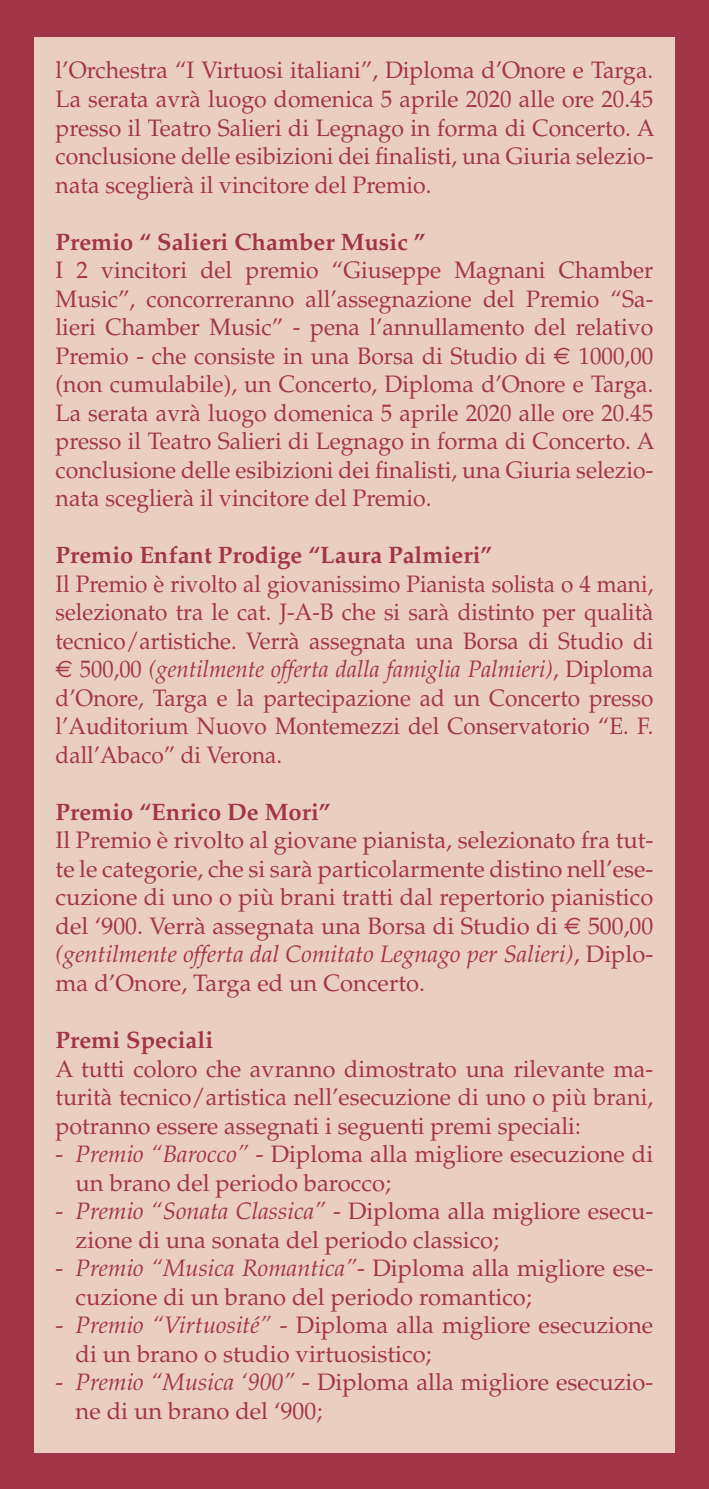
<style>
.page{position:relative;width:709px;height:1489px;background:#fff}
.page>*{position:absolute;margin:0;border:0;box-sizing:border-box;transform-origin:0 0}
.t1{font:23.75px/28.5px "Palatino";color:#a33549}
.t2{font:23.75px/28.5px "Palatino";color:#a33549;text-align:justify;scale:.95 1}
.t3{font:700 23.75px "Palatino";color:#a33549}
.s1{font-family:"Euro Sans"}
.s2{font-style:italic}
</style>
<div class="page">
<div style="left:0;top:0;width:709px;height:1488px;background:#a33549"></div>
<div style="left:34px;top:37px;width:640px;height:1415px;background:#eacfc1"></div>
<p class="t1" style="left:56px;top:57px;width:600px;text-align:justify">l’Orchestra “I Virtuosi italiani”, Diploma d’Onore e Targa.<br>La serata avrà luogo domenica 5 aprile 2020 alle ore 20.45 presso il Teatro Salieri di Legnago in forma di Concerto. A conclusione delle esibizioni dei finalisti, una Giuria selezio&shy;nata sceglierà il vincitore del Premio.</p>
<p class="t3" style="left:56px;top:228px;width:372px">Premio “ Salieri Chamber Music ”</p>
<p class="t1" style="left:56px;top:256px;width:600px;text-align:justify">I 2 vincitori del premio “Giuseppe Magnani Chamber Music”, concorreranno all’assegnazione del Premio “Sa&shy;lieri Chamber Music” - pena l’annullamento del relativo Premio - che consiste in una Borsa di Studio di <span class="s1">€</span> 1000,00 (non cumulabile), un Concerto, Diploma d’Onore e Targa.<br>La serata avrà luogo domenica 5 aprile 2020 alle ore 20.45 presso il Teatro Salieri di Legnago in forma di Concerto. A conclusione delle esibizioni dei finalisti, una Giuria selezio&shy;nata sceglierà il vincitore del Premio.</p>
<p class="t3" style="left:56px;top:541px;width:438px">Premio Enfant Prodige “Laura Palmieri”</p>
<p class="t2" style="left:56px;top:570px;width:631px">Il Premio è rivolto al giovanissimo Pianista solista o 4 mani, selezionato tra le cat. J-A-B che si sarà distinto per qualità tecnico/artistiche. Verrà assegnata una Borsa di Studio di <span class="s1">€</span> 500,00 <span class="s2">(gentilmente offerta dalla famiglia Palmieri)</span>, Diploma d’Onore, Targa e la partecipazione ad un Concerto presso l’Auditorium Nuovo Montemezzi del Conservatorio “E. F. dall’Abaco” di Verona.</p>
<p class="t3" style="left:56px;top:798px;width:277px">Premio “Enrico De Mori”</p>
<p class="t1" style="left:56px;top:826px;width:599px;text-align:justify">Il Premio è rivolto al giovane pianista, selezionato fra tut&shy;te le categorie, che si sarà particolarmente distino nell’ese&shy;cuzione di uno o più brani tratti dal repertorio pianistico del ‘900. Verrà assegnata una Borsa di Studio di <span class="s1">€</span> 500,00 <span class="s2">(gentilmente offerta dal Comitato Legnago per Salieri)</span>, Diplo&shy;ma d’Onore, Targa ed un Concerto.</p>
<p class="t3" style="left:56px;top:1026px;width:159px">Premi Speciali</p>
<p class="t1" style="left:56px;top:1054px;width:599px;text-align:justify">A tutti coloro che avranno dimostrato una rilevante ma&shy;turità tecnico/artistica nell’esecuzione di uno o più brani, potranno essere assegnati i seguenti premi speciali:</p>
<p class="t1" style="left:76px;top:1140px;width:579px;text-indent:-20px">- <span class="s2">Premio “Barocco”</span> - Diploma alla migliore esecuzione di un brano del periodo barocco;</p>
<p class="t1" style="left:76px;top:1197px;width:579px;text-indent:-20px">- <span class="s2">Premio “Sonata Classica”</span> - Diploma alla migliore esecu&shy;zione di una sonata del periodo classico;</p>
<p class="t1" style="left:76px;top:1254px;width:579px;text-indent:-20px">- <span class="s2">Premio “Musica Romantica”</span>- Diploma alla migliore ese&shy;cuzione di un brano del periodo romantico;</p>
<p class="t1" style="left:76px;top:1311px;width:579px;text-indent:-20px">- <span class="s2">Premio “Virtuosité”</span> - Diploma alla migliore esecuzione di un brano o studio virtuosistico;</p>
<p class="t1" style="left:76px;top:1368px;width:579px;text-indent:-20px">- <span class="s2">Premio “Musica ‘900”</span> - Diploma alla migliore esecuzio&shy;ne di un brano del ‘900;</p>
</div>
